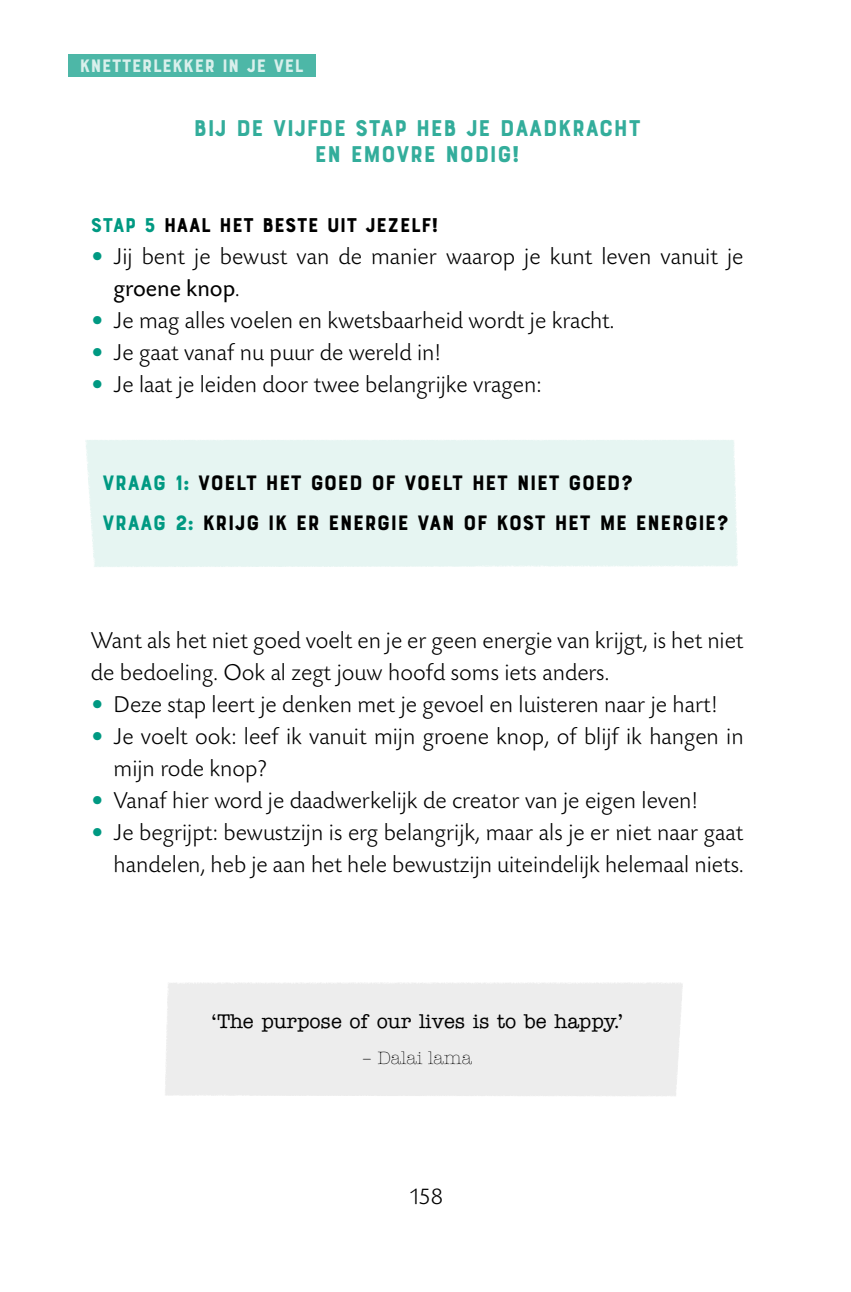
<style>
.page{position:relative;width:851px;height:1292px;background:#fff}
.page>*{position:absolute;margin:0;border:0;box-sizing:border-box;transform-origin:0 0}
.t1{font:300 24px/32px "Today SBOP";color:#000}
.t2{font:24px/26px "Bourton Base";color:#33ad9b;text-align:center}
.t3{font:22px/39.6px "Bourton Base";color:#000}
.t4{font:21px "Bourton Base";color:#000}
.t5{font:500 20px "American Typewriter Std";color:#000}
.t6{font:19px "Bourton Base";color:#d9f0ec}
.t7{font:300 18px "American Typewriter Std";color:#000}
.s1{color:#009982}
.s2{font-family:"Today SB";font-weight:500;color:#009982}
.s3{font-weight:400}
</style>
<div class="page">
<div style="left:68px;top:54px;width:247px;height:23px;background:#4db7a7"></div>
<div style="left:85px;top:440px;width:652px;height:127px;background:#e6f5f2"></div>
<div style="left:165px;top:982px;width:517px;height:114px;background:#ededed"></div>
<p class="t6" style="left:79px;top:54px;width:226px">KNETTERLEKKER IN JE VEL</p>
<p class="t2" style="left:193px;top:116px;width:448px">BIJ DE VIJFDE STAP HEB JE DAADKRACHT<br>EN EMOVRE NODIG!</p>
<p class="t4" style="left:91px;top:212px;width:349px"><span class="s1">STAP 5</span> HAAL HET BESTE UIT JEZELF!</p>
<p class="t1" style="left:113px;top:241px;width:631px;text-indent:-23px"><span class="s2">•</span> Jij bent je bewust van de manier waarop je kunt leven vanuit je <span class="s3">groene knop</span>.</p>
<p class="t1" style="left:91px;top:305px;width:524px"><span class="s2">•</span> Je mag alles voelen en kwetsbaarheid wordt je kracht.</p>
<p class="t1" style="left:91px;top:337px;width:351px"><span class="s2">•</span> Je gaat vanaf nu puur de wereld in!</p>
<p class="t1" style="left:91px;top:369px;width:452px"><span class="s2">•</span> Je laat je leiden door twee belangrijke vragen:</p>
<p class="t3" style="left:102px;top:464px;width:628px"><span class="s1">VRAAG 1:</span> VOELT HET GOED OF VOELT HET NIET GOED?<br><span class="s1">VRAAG 2:</span> KRIJG IK ER ENERGIE VAN OF KOST HET ME ENERGIE?</p>
<p class="t1" style="left:91px;top:625px;width:653px">Want als het niet goed voelt en je er geen energie van krijgt, is het niet de bedoeling. Ook al zegt jouw hoofd soms iets anders.</p>
<p class="t1" style="left:91px;top:689px;width:627px"><span class="s2">•</span> Deze stap leert je denken met je gevoel en luisteren naar je hart!</p>
<p class="t1" style="left:113px;top:721px;width:631px;text-indent:-23px"><span class="s2">•</span> Je voelt ook: leef ik vanuit mijn groene knop, of blijf ik hangen in mijn rode knop?</p>
<p class="t1" style="left:91px;top:785px;width:608px"><span class="s2">•</span> Vanaf hier word je daadwerkelijk de creator van je eigen leven!</p>
<p class="t1" style="left:91px;top:817px;width:653px;text-align:right"><span class="s2">•</span> Je begrijpt: bewustzijn is erg belangrijk, maar als je er niet naar gaat handelen, heb je aan het hele bewustzijn uiteindelijk helemaal niets.</p>
<p class="t5" style="left:211px;top:1010px;width:414px">‘The purpose of our lives is to be happy.’</p>
<p class="t7" style="left:362px;top:1048px;width:111px">– Dalai lama</p>
<p class="t1" style="left:408px;top:1181px;width:36px">158</p>
</div>
